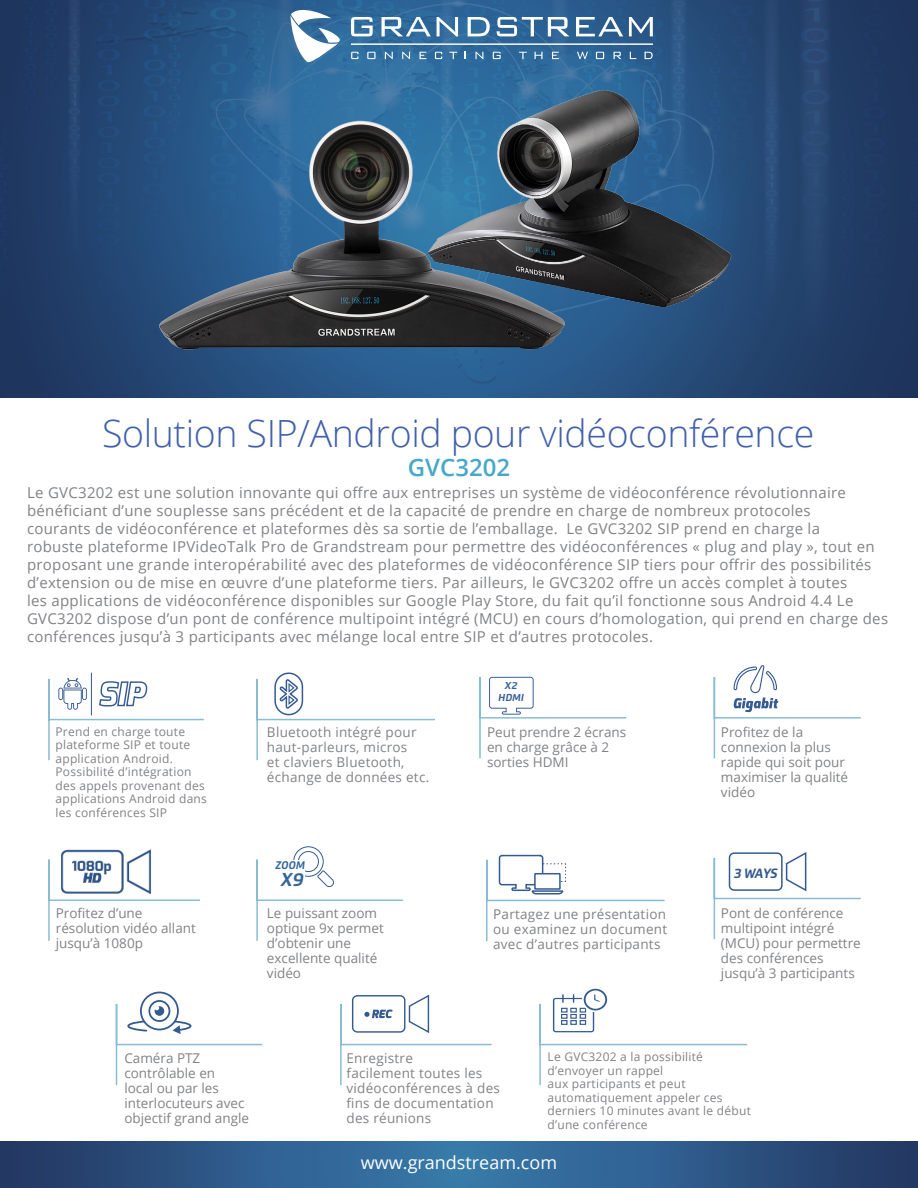
<style>
.page{position:relative;width:918px;height:1188px;background:#fff}
.page>*{position:absolute;margin:0;border:0;box-sizing:border-box;transform-origin:0 0}
.t1{font:300 37.5px "Open Sans";letter-spacing:-.01em;color:#4160ac}
.t2{font:600 24px "Open Sans";color:#46a8ca}
.t3{font:italic 700 18.75px "Flexo W01";color:#33669a}
.t4{font:18px "Open Sans";color:#fff}
.t5{font:15px/18px "Open Sans";letter-spacing:.02em;color:#808285}
.t6{font:13.5px/15px "Open Sans";color:#808285}
.t7{font:13.5px/15px "Open Sans";letter-spacing:.02em;color:#808285}
.t8{font:italic 700 13.5px "Flexo W01";color:#365991}
.t9{font:12px/13.5px "Open Sans";letter-spacing:.02em;color:#808285}
.t10{font:italic 700 11.1px "Flexo W01";color:#33669a}
.t11{font:italic 700 10.05px/12.1px "Flexo W01";color:#3b6199;text-align:center;scale:1.04 1}
</style>
<div class="page">
<img style="left:0;top:0;width:918px;height:397px">
<svg style="left:291px;top:10px;width:49px;height:52px"></svg>
<svg style="left:351px;top:17px;width:22px;height:19px"></svg>
<svg style="left:382px;top:17px;width:49px;height:19px"></svg>
<svg style="left:437px;top:17px;width:21px;height:19px"></svg>
<svg style="left:468px;top:17px;width:22px;height:19px"></svg>
<svg style="left:497px;top:17px;width:72px;height:19px"></svg>
<svg style="left:576px;top:17px;width:47px;height:19px"></svg>
<svg style="left:629px;top:17px;width:24px;height:19px"></svg>
<svg style="left:351px;top:52px;width:7px;height:7px"></svg>
<svg style="left:367px;top:52px;width:9px;height:7px"></svg>
<svg style="left:385px;top:52px;width:8px;height:7px"></svg>
<svg style="left:402px;top:52px;width:8px;height:7px"></svg>
<svg style="left:420px;top:52px;width:6px;height:7px"></svg>
<svg style="left:435px;top:52px;width:7px;height:7px"></svg>
<svg style="left:449px;top:52px;width:8px;height:7px"></svg>
<svg style="left:476px;top:52px;width:7px;height:7px"></svg>
<svg style="left:493px;top:52px;width:8px;height:7px"></svg>
<svg style="left:519px;top:52px;width:8px;height:7px"></svg>
<svg style="left:535px;top:52px;width:8px;height:7px"></svg>
<svg style="left:552px;top:52px;width:7px;height:7px"></svg>
<svg style="left:645px;top:52px;width:8px;height:7px"></svg>
<svg style="left:596px;top:52px;width:8px;height:7px"></svg>
<svg style="left:614px;top:52px;width:7px;height:7px"></svg>
<svg style="left:630px;top:52px;width:6px;height:7px"></svg>
<svg style="left:577px;top:52px;width:11px;height:7px"></svg>
<hr style="left:351px;top:44px;width:302px;height:1px;background:#fff">
<img style="left:61px;top:849px;width:90px;height:9px">
<svg style="left:0;top:1142px;width:918px;height:46px;background:#2d5988"></svg>
<svg style="left:48px;top:858px;width:152px;height:83px"></svg>
<img style="left:159px;top:113px;width:408px;height:245px">
<img style="left:421px;top:84px;width:316px;height:231px">
<svg style="left:48px;top:677px;width:156px;height:84px"></svg>
<hr style="left:91px;top:673px;width:1px;height:42px;background:#4160ac">
<svg style="left:256px;top:672px;width:179px;height:89px"></svg>
<svg style="left:713px;top:665px;width:148px;height:94px"></svg>
<svg style="left:713px;top:852px;width:148px;height:88px"></svg>
<svg style="left:486px;top:854px;width:179px;height:88px"></svg>
<div style="left:535px;top:874px;width:25px;height:15px;background:#fff"></div>
<div style="left:534px;top:873px;width:27px;height:17px;border:2px solid #355a91"></div>
<svg style="left:141px;top:992px;width:37px;height:38px"></svg>
<div style="left:140px;top:992px;width:39px;height:38px;border:2px solid #355a91;border-radius:50%"></div>
<div style="left:148px;top:1000px;width:22px;height:22px;border:2px solid #355a91;border-radius:50%"></div>
<svg style="left:115px;top:1002px;width:148px;height:84px"></svg>
<svg style="left:340px;top:994px;width:152px;height:92px"></svg>
<svg style="left:539px;top:988px;width:209px;height:98px"></svg>
<svg style="left:479px;top:676px;width:148px;height:83px"></svg>
<svg style="left:256px;top:846px;width:147px;height:95px"></svg>
<div style="left:274px;top:860px;width:31px;height:29px;background:#fff"></div>
<h1 class="t1" style="left:102px;top:407px;width:714px">Solution SIP/Android pour vidéoconférence</h1>
<p class="t5" style="left:27px;top:484px;width:863px">Le GVC3202 est une solution innovante qui offre aux entreprises un système de vidéoconférence révolutionnaire bénéficiant d’une souplesse sans précédent et de la capacité de prendre en charge de nombreux protocoles<br>courants de vidéoconférence et plateformes dès sa sortie de l’emballage. Le GVC3202 SIP prend en charge la<br>robuste plateforme IPVideoTalk Pro de Grandstream pour permettre des vidéoconférences « plug and play », tout en proposant une grande interopérabilité avec des plateformes de vidéoconférence SIP tiers pour offrir des possibilités d’extension ou de mise en œuvre d’une plateforme tiers. Par ailleurs, le GVC3202 offre un accès complet à toutes<br>les applications de vidéoconférence disponibles sur Google Play Store, du fait qu’il fonctionne sous Android 4.4 Le GVC3202 dispose d’un pont de conférence multipoint intégré (MCU) en cours d’homologation, qui prend en charge des conférences jusqu’à 3 participants avec mélange local entre SIP et d’autres protocoles.</p>
<h2 class="t2" style="left:408px;top:451px;width:104px">GVC3202</h2>
<p class="t11" style="left:498px;top:679px;width:26px">X2<br>HDMI</p>
<p class="t9" style="left:56px;top:724px;width:153px">Prend en charge toute plateforme SIP et toute application Android.<br>Possibilité d’intégration des appels provenant des applications Android dans les conférences SIP</p>
<p class="t7" style="left:267px;top:724px;width:164px">Bluetooth intégré pour haut-parleurs, micros<br>et claviers Bluetooth, échange de données etc.</p>
<p class="t6" style="left:487px;top:724px;width:141px">Peut prendre 2 écrans en charge grâce à 2 sorties HDMI</p>
<p class="t6" style="left:721px;top:724px;width:129px">Profitez de la connexion la plus rapide qui soit pour maximiser la qualité vidéo</p>
<p class="t10" style="left:275px;top:858px;width:31px">ZOOM</p>
<p class="t3" style="left:281px;top:868px;width:25px">X9</p>
<p class="t8" style="left:734px;top:865px;width:45px">3 WAYS</p>
<p class="t6" style="left:56px;top:905px;width:142px">Profitez d’une résolution vidéo allant jusqu’à 1080p</p>
<p class="t6" style="left:267px;top:905px;width:118px">Le puissant zoom optique 9x permet d’obtenir une excellente qualité vidéo</p>
<p class="t6" style="left:721px;top:905px;width:141px">Pont de conférence multipoint intégré (MCU) pour permettre des conférences jusqu’à 3 participants</p>
<p class="t6" style="left:493px;top:906px;width:176px;text-align:justify">Partagez une présentation ou examinez un document avec d’autres participants</p>
<p class="t6" style="left:124px;top:1050px;width:126px">Caméra PTZ contrôlable en<br>local ou par les interlocuteurs avec objectif grand angle</p>
<p class="t7" style="left:347px;top:1050px;width:155px">Enregistre<br>facilement toutes les vidéoconférences à des fins de documentation des réunions</p>
<p class="t9" style="left:548px;top:1050px;width:205px">Le GVC3202 a la possibilité d’envoyer un rappel<br>aux participants et peut automatiquement appeler ces derniers 10 minutes avant le début d’une conférence</p>
<p class="t4" style="left:361px;top:1151px;width:198px">www.grandstream.com</p>
</div>
